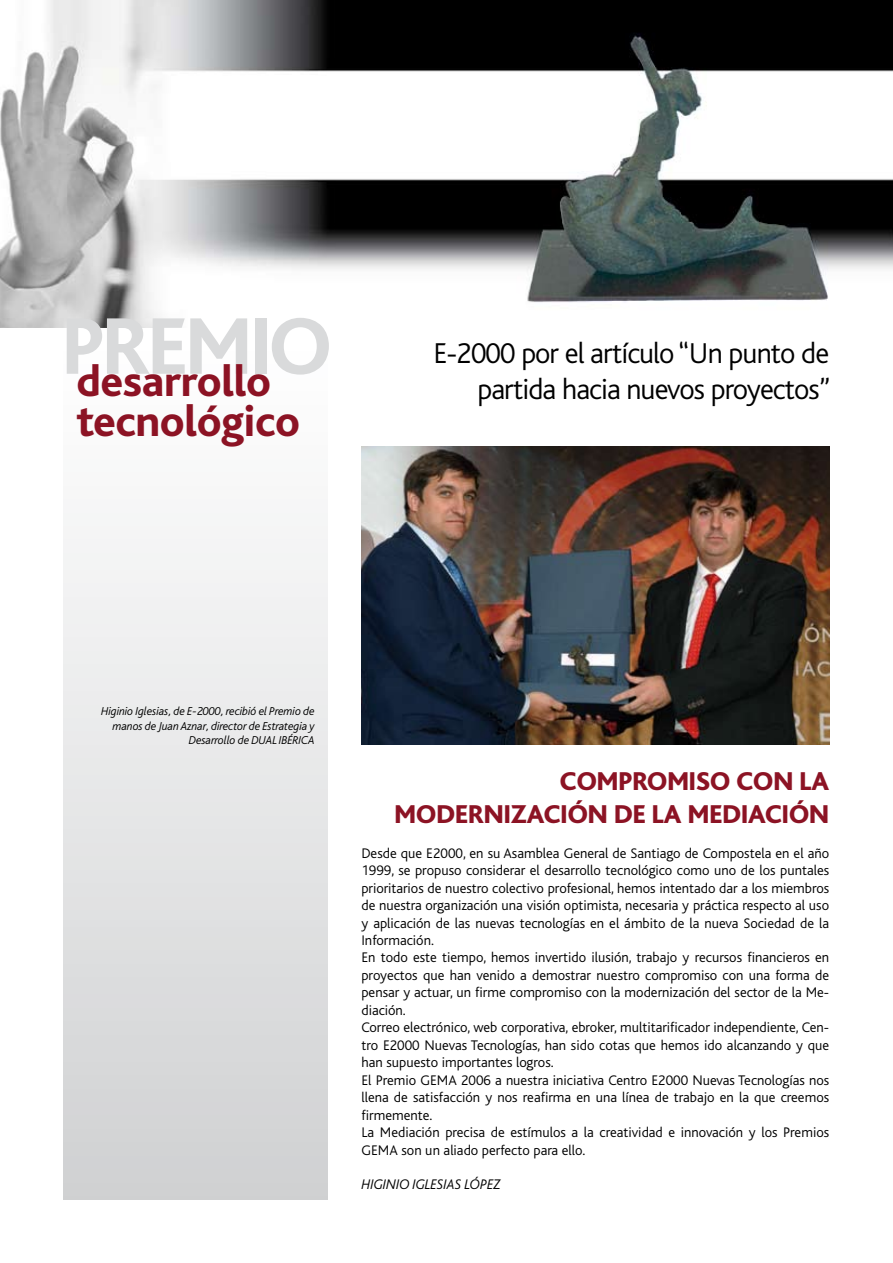
<style>
.page{position:relative;width:893px;height:1263px;background:#fff}
.page>*{position:absolute;margin:0;border:0;box-sizing:border-box;transform-origin:0 0}
.t1{font:800 84px "Bliss";letter-spacing:-.03em;color:#d9dadb}
.t2{font:800 45px/40.5px "Bliss";letter-spacing:-.01em;color:#8c1324}
.t3{font:300 30px/36px "Bliss";letter-spacing:-.03em;color:#000;text-align:right}
.t4{font:800 27px/32.4px "Bliss";color:#8c1324;text-align:right}
.t5{font:300 14.55px/17.4px "Bliss";color:#000}
.t6{font:italic 300 14.55px "Bliss";color:#000}
.t7{font:italic 300 12px/14.4px "Bliss";letter-spacing:-.01em;color:#000;text-align:right}
</style>
<div class="page">
<div style="left:64px;top:340px;width:263px;height:859px;background:linear-gradient(to bottom,#fff,#d0d1d2)"></div>
<img style="left:0;top:0;width:893px;height:327px">
<img style="left:361px;top:446px;width:468px;height:298px">
<h1 class="t1" style="left:62px;top:303px;width:272px">PREMIO</h1>
<h2 class="t2" style="left:77px;top:362px;width:225px">desarrollo tecnológico</h2>
<h3 class="t3" style="left:433px;top:336px;width:399px">E-2000 por el artículo “Un punto de partida hacia nuevos proyectos”</h3>
<p class="t7" style="left:101px;top:704px;width:215px">Higinio Iglesias, de E-2000, recibió el Premio de manos de Juan Aznar, director de Estrategia y<br>Desarrollo de DUAL IBÉRICA</p>
<h3 class="t4" style="left:395px;top:766px;width:436px">COMPROMISO CON LA<br>MODERNIZACIÓN DE LA MEDIACIÓN</h3>
<p class="t5" style="left:361px;top:844px;width:469px">Desde que E2000, en su Asamblea General de Santiago de Compostela en el año 1999, se propuso considerar el desarrollo tecnológico como uno de los puntales prioritarios de nuestro colectivo profesional, hemos intentado dar a los miembros de nuestra organización una visión optimista, necesaria y práctica respecto al uso y aplicación de las nuevas tecnologías en el ámbito de la nueva Sociedad de la I nformación.<br>En todo este tiempo, hemos invertido ilusión, trabajo y recursos financieros en proyectos que han venido a demostrar nuestro compromiso con una forma de pensar y actuar, un firme compromiso con la modernización del sector de la M e&shy;diación.<br>Correo electrónico, web corporativa, ebroker, multitarificador independiente, Cen&shy;tro E2000 N uevas Tecnologías, han sido cotas que hemos ido alcanzando y que han supuesto importantes logros.<br>El Premio GEM</p>
<p class="t5" style="left:361px;top:1071px;width:469px;text-indent:87px">A 2006 a nuestra iniciativa Centro E2000 N uevas Tecnologías nos llena de satisfacción y nos reafirma en una línea de trabajo en la que creemos firmemente.<br>La M ediación precisa de estímulos a la creatividad e innovación y los Premios GEM</p>
<p class="t5" style="left:389px;top:1141px;width:197px">A son un aliado perfecto para ello.</p>
<p class="t6" style="left:361px;top:1177px;width:17px">Higinio</p>
<p class="t6" style="left:412px;top:1177px;width:11px">Iglesias</p>
<p class="t6" style="left:464px;top:1177px;width:24px">López</p>
</div>
